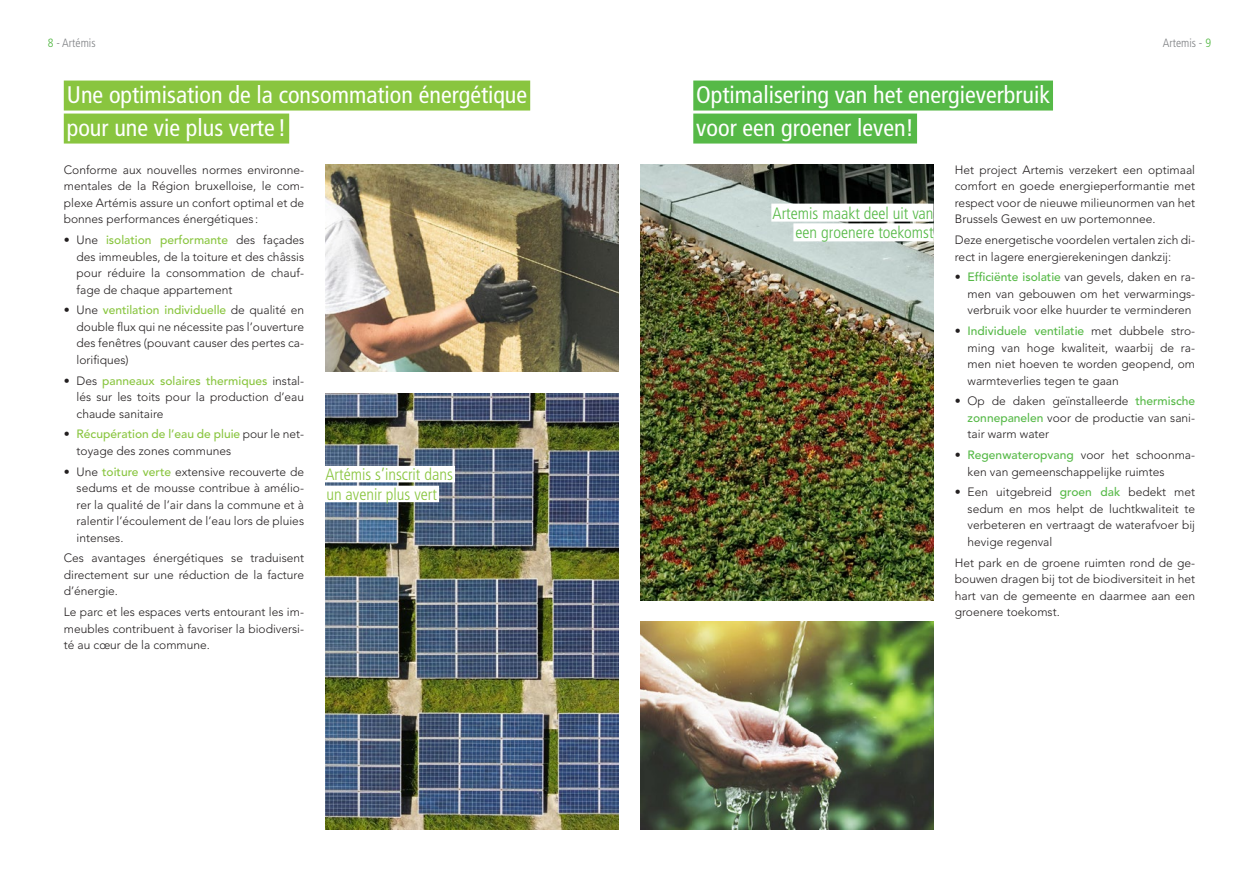
<style>
.page{position:relative;width:1259px;height:893px;background:#fff}
.page>*{position:absolute;margin:0;border:0;box-sizing:border-box;transform-origin:0 0}
.t1{font:condensed 24px/33px "Frutiger LT Std";color:#fff}
.t2{font:300 condensed 16.5px/19.8px "Frutiger LT Std";color:#56b947;text-align:right}
.t3{font:300 condensed 16.5px/19.8px "Frutiger LT Std";color:#89c53f}
.t4{font:300 12px/16.5px "Avenir LT Std";color:#231f20;text-align:justify}
.t5{font:300 condensed 12px "Frutiger LT Std";color:#808285}
.s1{color:#56b947}
.s2{font-weight:500;color:#89c53f}
.s3{font-weight:500}
.s4{font-weight:500;color:#56b947}
</style>
<div class="page">
<div style="left:64px;top:81px;width:466px;height:30px;background:#89c53f"></div>
<div style="left:64px;top:114px;width:225px;height:30px;background:#89c53f"></div>
<div style="left:693px;top:81px;width:360px;height:30px;background:#56b947"></div>
<div style="left:693px;top:114px;width:224px;height:30px;background:#56b947"></div>
<img style="left:325px;top:393px;width:294px;height:436px">
<img style="left:325px;top:164px;width:294px;height:207px">
<img style="left:640px;top:164px;width:293px;height:437px">
<div style="left:771px;top:204px;width:162px;height:18px;background:#fff"></div>
<div style="left:793px;top:223px;width:140px;height:18px;background:#fff"></div>
<div style="left:324px;top:466px;width:131px;height:16px;background:#fff"></div>
<div style="left:324px;top:486px;width:115px;height:16px;background:#fff"></div>
<img style="left:640px;top:622px;width:293px;height:207px">
<p class="t5" style="left:48px;top:36px;width:49px"><span class="s1">8</span> - Artémis</p>
<p class="t5" style="left:1162px;top:36px;width:50px">Artemis - <span class="s1">9</span></p>
<h1 class="t1" style="left:67px;top:78px;width:462px">Une optimisation de la consommation énergétique pour une vie plus verte !</h1>
<p class="t4" style="left:64px;top:161px;width:242px">Conforme aux nouvelles normes environne&shy;mentales de la Région bruxelloise, le com&shy;plexe Artémis assure un confort optimal et de bonnes performances énergétiques :</p>
<p class="t4" style="left:77px;top:232px;width:229px;text-indent:-13px">• Une <span class="s2">isolation performante</span> des façades des immeubles, de la toiture et des châssis pour réduire la consommation de chauf&shy;fage de chaque appartement</p>
<p class="t4" style="left:77px;top:302px;width:229px;text-indent:-13px">• Une <span class="s2">ventilation individuelle</span> de qualité en double flux qui ne nécessite pas l’ouverture des fenêtres (pouvant causer des pertes ca&shy;lorifiques)</p>
<p class="t4" style="left:77px;top:372px;width:229px;text-indent:-13px">• Des <span class="s2">panneaux solaires thermiques</span> instal&shy;lés sur les toits pour la production d’eau chaude sanitaire</p>
<p class="t4" style="left:77px;top:426px;width:229px;text-indent:-13px"><span class="s3">•</span> <span class="s2">Récupération de l’eau de pluie</span> pour le net&shy;toyage des zones communes</p>
<p class="t4" style="left:77px;top:463px;width:229px;text-indent:-13px">• Une <span class="s2">toiture verte</span> extensive recouverte de sedums et de mousse contribue à amélio&shy;rer la qualité de l’air dans la commune et à ralentir l’écoulement de l’eau lors de pluies intenses.</p>
<p class="t4" style="left:64px;top:550px;width:242px">Ces avantages énergétiques se traduisent directement sur une réduction de la facture d’énergie.</p>
<p class="t4" style="left:64px;top:604px;width:242px">Le parc et les espaces verts entourant les im&shy;meubles contribuent à favoriser la biodiversi&shy;té au cœur de la commune.</p>
<h1 class="t1" style="left:696px;top:78px;width:355px">Optimalisering van het energieverbruik voor een groener leven!</h1>
<p class="t4" style="left:955px;top:161px;width:242px">Het project Artemis verzekert een optimaal comfort en goede energieperformantie met respect voor de nieuwe milieunormen van het Brussels Gewest en uw portemonnee.</p>
<p class="t4" style="left:955px;top:232px;width:242px">Deze energetische voordelen vertalen zich di&shy;rect in lagere energierekeningen dankzij:</p>
<p class="t4" style="left:967px;top:269px;width:229px;text-indent:-13px"><span class="s3">•</span> <span class="s4">Efficiënte isolatie</span> van gevels, daken en ra&shy;men van gebouwen om het verwarmings&shy;verbruik voor elke huurder te verminderen</p>
<p class="t4" style="left:967px;top:323px;width:229px;text-indent:-13px"><span class="s3">•</span> <span class="s4">Individuele ventilatie</span> met dubbele stro&shy;ming van hoge kwaliteit, waarbij de ra&shy;men niet hoeven te worden geopend, om warmteverlies tegen te gaan</p>
<p class="t4" style="left:967px;top:393px;width:229px;text-indent:-13px"><span class="s3">•</span> Op de daken geïnstalleerde <span class="s4">thermische zonnepanelen</span> voor de productie van sani&shy;tair warm water</p>
<p class="t4" style="left:967px;top:447px;width:229px;text-indent:-13px"><span class="s3">•</span> <span class="s4">Regenwateropvang</span> voor het schoonma&shy;ken van gemeenschappelijke ruimtes</p>
<p class="t4" style="left:967px;top:484px;width:229px;text-indent:-13px">• Een uitgebreid <span class="s4">groen dak</span> bedekt met sedum en mos helpt de luchtkwaliteit te verbeteren en vertraagt de waterafvoer bij hevige regenval</p>
<p class="t4" style="left:955px;top:554px;width:242px">Het park en de groene ruimten rond de ge&shy;bouwen dragen bij tot de biodiversiteit in het hart van de gemeente en daarmee aan een groenere toekomst.</p>
<h2 class="t2" style="left:772px;top:203px;width:163px">Artemis maakt deel uit van een groenere toekomst</h2>
<h2 class="t3" style="left:325px;top:465px;width:129px">Artémis s’inscrit dans un avenir plus vert</h2>
</div>
